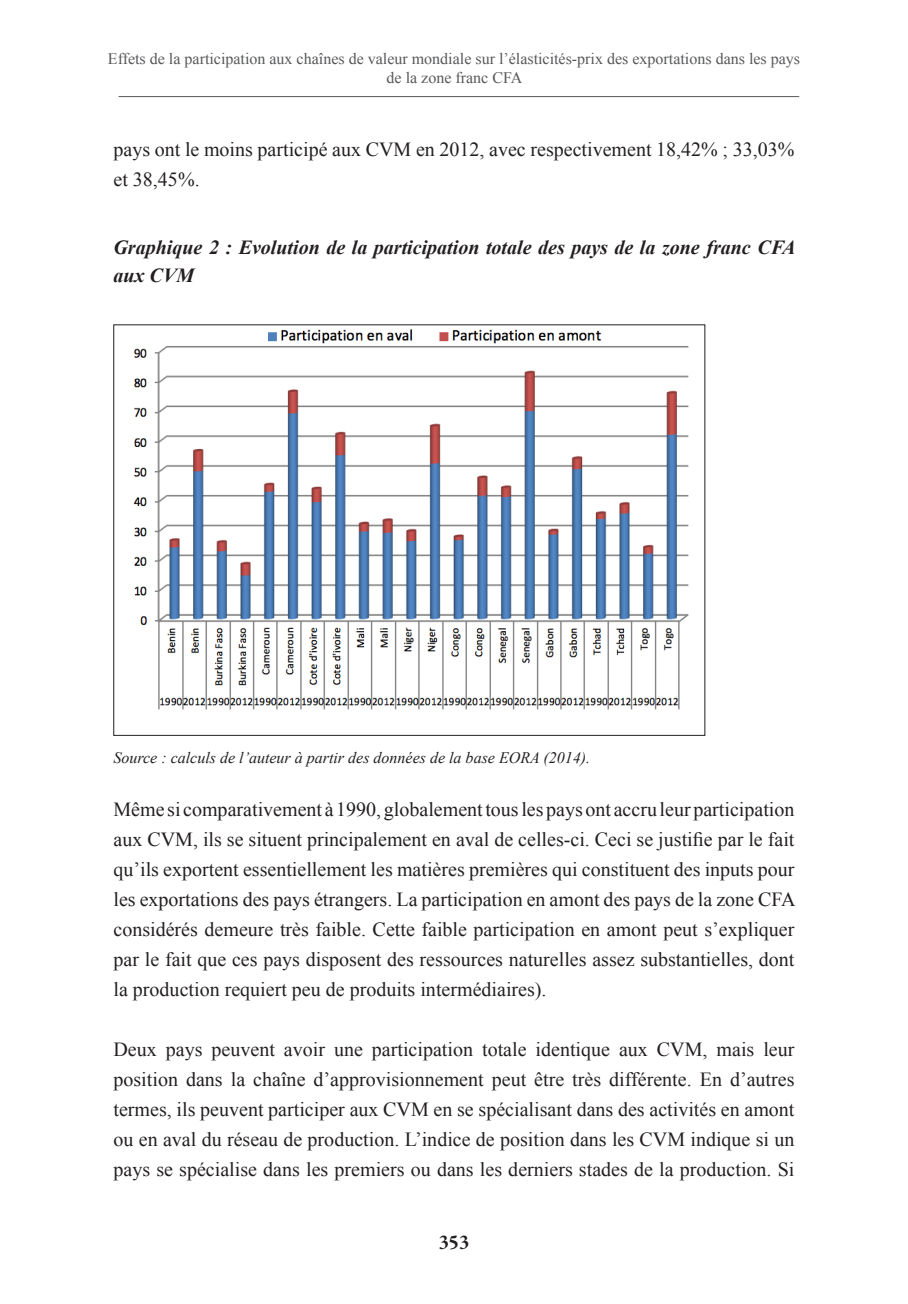
<style>
.page{position:relative;width:908px;height:1304px;background:#fff}
.page>*{position:absolute;margin:0;border:0;box-sizing:border-box;transform-origin:0 0}
.SANS_CESURE{font:20px/30px "Times New Roman";color:#231f20;text-align:justify}
.t1{font:italic 700 20px/27.6px "Times New Roman";color:#231f20}
.t2{font:700 20px "Garamond Premr Pro";color:#231f20}
.autor_articulo{font:16px "Times New Roman";color:#57585a}
.t3{font:italic 16px "Times New Roman";color:#231f20}
</style>
<div class="page">
<hr style="left:118px;top:96px;width:680px;height:1px;background:#57585a">
<img style="left:133px;top:329px;width:556px;height:381px">
<p class="autor_articulo" style="left:108px;top:47px;width:693px">Effets de la participation aux chaînes de valeur mondiale sur l’élasticités-prix des exportations dans les pays</p>
<p class="autor_articulo" style="left:386px;top:67px;width:137px">de la zone franc CFA</p>
<p class="SANS_CESURE" style="left:113px;top:134px;width:682px">pays ont le moins participé aux CVM en 2012, avec respectivement 18,42% ; 33,03% et 38,45%.</p>
<p class="t1" style="left:113px;top:233px;width:683px">Graphique 2 : Evolution de la participation totale des pays de la zone franc CFA aux CVM</p>
<p class="t3" style="left:113px;top:746px;width:478px">Source : calculs de l’auteur à partir des données de la base EORA (2014).</p>
<p class="SANS_CESURE" style="left:113px;top:794px;width:683px">Même si comparativement à 1990, globalement tous les pays ont accru leur participation aux CVM, ils se situent principalement en aval de celles-ci. Ceci se justifie par le fait qu’ils exportent essentiellement les matières premières qui constituent des inputs pour les exportations des pays étrangers. La participation en amont des pays de la zone CFA considérés demeure très faible. Cette faible participation en amont peut s’expliquer par le fait que ces pays disposent des ressources naturelles assez substantielles, dont la production requiert peu de produits intermédiaires).</p>
<p class="SANS_CESURE" style="left:113px;top:1034px;width:682px">Deux pays peuvent avoir une participation totale identique aux CVM, mais leur position dans la chaîne d’approvisionnement peut être très différente. En d’autres termes, ils peuvent participer aux CVM en se spécialisant dans des activités en amont ou en aval du réseau de production. L’indice de position dans les CVM indique si un pays se spécialise dans les premiers ou dans les derniers stades de la production. Si</p>
<p class="t2" style="left:438px;top:1229px;width:32px">353</p>
</div>
